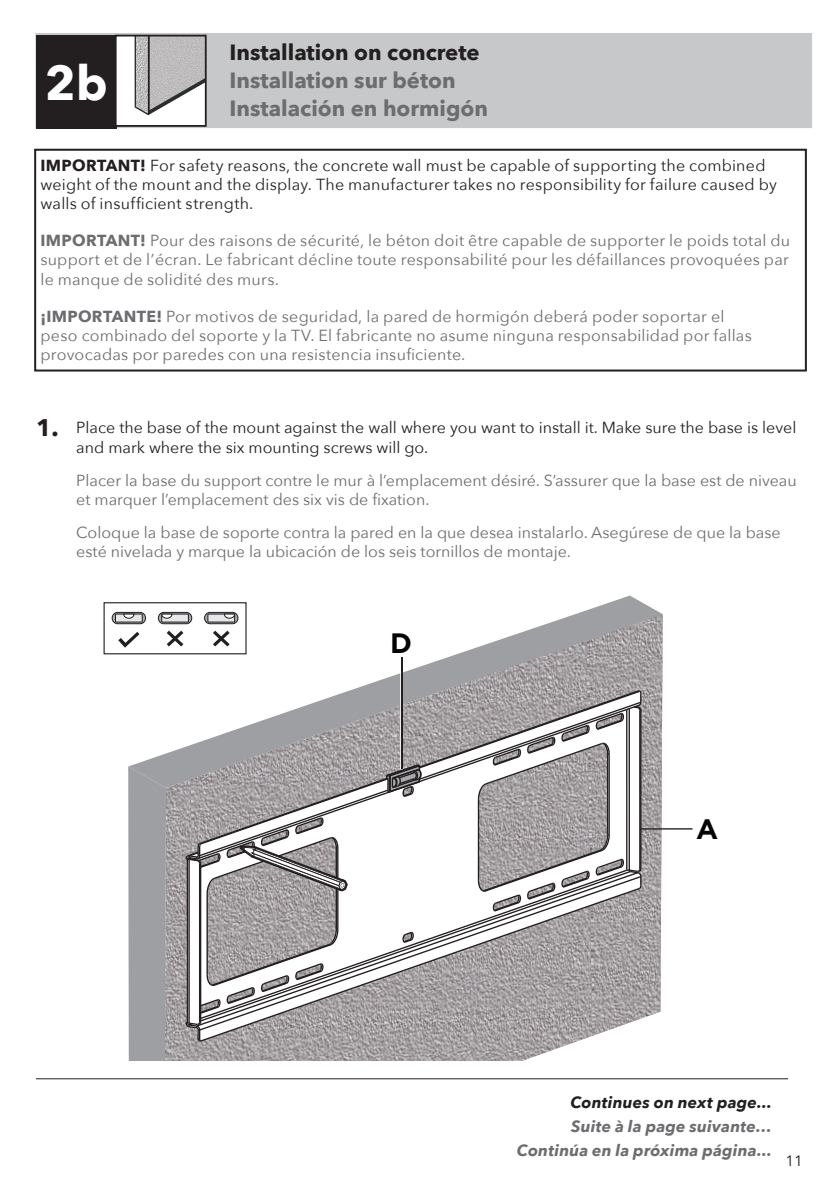
<style>
.page{position:relative;width:840px;height:1191px;background:#fff}
.page>*{position:absolute;margin:0;border:0;box-sizing:border-box;transform-origin:0 0}
.t1{font:700 48px "Avenir Next";color:#fff}
.t2{font:700 28px "Gotham";color:#030303}
.t3{font:700 24px "Avenir Next";color:#231f20}
.t4{font:700 22px/28px "Avenir Next";color:#6c6d70}
.t5{font:700 22px "Avenir Next";color:#231f20}
.t6{font:16px/19.2px "Avenir Next";color:#6c6d70}
.t7{font:16px/19.2px "Avenir Next";letter-spacing:.01em;color:#231f20}
.t8{font:italic 700 16px/24px "Avenir Next";letter-spacing:.01em;color:#6c6d70;text-align:right}
.t9{font:italic 700 16px "Avenir Next";letter-spacing:.015em;color:#231f20}
.t10{font:15px "Avenir Next";color:#231f20}
.s1{font-weight:700}
</style>
<div class="page">
<div style="left:35px;top:33px;width:776px;height:95px;background:#c7c8ca"></div>
<div style="left:36px;top:35px;width:81px;height:93px;background:#231f20"></div>
<div style="left:116px;top:36px;width:90px;height:90px;background:#fff"></div>
<svg style="left:134px;top:38px;width:69px;height:77px"></svg>
<hr style="left:148px;top:36px;width:2px;height:78px;background:#231f20">
<div style="left:115px;top:35px;width:91px;height:92px;border:2px solid #231f20"></div>
<hr style="left:36px;top:1078px;width:751px;height:1px;background:#231f20">
<div style="left:34px;top:149px;width:772px;height:222px;border:2px solid #231f20"></div>
<div style="left:103px;top:602px;width:143px;height:52px;border:1px solid #231f20"></div>
<div style="left:112px;top:612px;width:34px;height:12px;border:1px solid #231f20;border-radius:6px"></div>
<div style="left:115px;top:614px;width:27px;height:8px;background:#e6e7e9"></div>
<div style="left:115px;top:613px;width:27px;height:9px;border:1px solid #231f20"></div>
<svg style="left:123px;top:613px;width:5px;height:6px"></svg>
<svg style="left:118px;top:638px;width:10px;height:9px"></svg>
<svg style="left:128px;top:595px;width:534px;height:171px"></svg>
<div style="left:128px;top:766px;width:36px;height:294px;background:#9d9fa2"></div>
<svg style="left:165px;top:614px;width:497px;height:446px"></svg>
<hr style="left:187px;top:859px;width:1px;height:163px;background:#231f20">
<hr style="left:188px;top:859px;width:2px;height:164px;background:#231f20">
<svg style="left:199px;top:689px;width:441px;height:11px"></svg>
<svg style="left:198px;top:700px;width:444px;height:133px"></svg>
<svg style="left:196px;top:703px;width:442px;height:157px"></svg>
<hr style="left:477px;top:799px;width:2px;height:81px;background:#231f20">
<svg style="left:198px;top:875px;width:444px;height:156px"></svg>
<svg style="left:199px;top:886px;width:441px;height:156px"></svg>
<hr style="left:606px;top:754px;width:2px;height:80px;background:#231f20">
<hr style="left:608px;top:754px;width:1px;height:80px;background:#231f20">
<hr style="left:625px;top:709px;width:2px;height:161px;background:#231f20">
<hr style="left:628px;top:708px;width:1px;height:162px;background:#231f20">
<hr style="left:638px;top:710px;width:2px;height:159px;background:#231f20">
<hr style="left:639px;top:710px;width:2px;height:158px;background:#231f20">
<svg style="left:401px;top:929px;width:13px;height:14px"></svg>
<svg style="left:633px;top:690px;width:9px;height:22px"></svg>
<svg style="left:477px;top:708px;width:147px;height:93px"></svg>
<svg style="left:476px;top:833px;width:166px;height:79px"></svg>
<svg style="left:185px;top:927px;width:154px;height:121px"></svg>
<svg style="left:385px;top:763px;width:37px;height:35px"></svg>
<svg style="left:184px;top:816px;width:163px;height:79px"></svg>
<hr style="left:640px;top:828px;width:52px;height:1px;background:#231f20">
<div style="left:400px;top:656px;width:3px;height:113px;border:2px solid #fff"></div>
<hr style="left:401px;top:657px;width:1px;height:111px;background:#231f20">
<h1 class="t1" style="left:45px;top:41px;width:64px">2b</h1>
<h3 class="t5" style="left:229px;top:33px;width:251px">Installation on concrete</h3>
<h3 class="t4" style="left:229px;top:66px;width:260px">Installation sur béton<br>Instalación en hormigón</h3>
<p class="t7" style="left:40px;top:155px;width:737px"><span class="s1">IMPORTANT!</span> For safety reasons, the concrete wall must be capable of supporting the combined weight of the mount and the display. The manufacturer takes no responsibility for failure caused by walls of insufficient strength.</p>
<p class="t6" style="left:40px;top:230px;width:750px;text-align:justify"><span class="s1">IMPORTANT!</span> Pour des raisons de sécurité, le béton doit être capable de supporter le poids total du support et de l’écran. Le fabricant décline toute responsabilité pour les défaillances provoquées par le manque de solidité des murs.</p>
<p class="t6" style="left:40px;top:306px;width:712px"><span class="s1">¡IMPORTANTE!</span> Por motivos de seguridad, la pared de hormigón deberá poder soportar el peso combinado del soporte y la TV. El fabricante no asume ninguna responsabilidad por fallas provocadas por paredes con una resistencia insuficiente.</p>
<h3 class="t3" style="left:36px;top:407px;width:24px">1.</h3>
<p class="t7" style="left:76px;top:417px;width:721px">Place the base of the mount against the wall where you want to install it. Make sure the base is level and mark where the six mounting screws will go.</p>
<p class="t6" style="left:76px;top:469px;width:721px">Placer la base du support contre le mur à l’emplacement désiré. S’assurer que la base est de niveau et marquer l’emplacement des six vis de fixation.</p>
<p class="t6" style="left:76px;top:522px;width:705px">Coloque la base de soporte contra la pared en la que desea instalarlo. Asegúrese de que la base esté nivelada y marque la ubicación de los seis tornillos de montaje.</p>
<h2 class="t2" style="left:390px;top:627px;width:23px">D</h2>
<h2 class="t2" style="left:695px;top:812px;width:24px">A</h2>
<p class="t9" style="left:570px;top:1088px;width:203px">Continues on next page...</p>
<p class="t8" style="left:516px;top:1114px;width:256px">Suite à la page suivante…<br>Continúa en la próxima página...</p>
<p class="t10" style="left:785px;top:1148px;width:19px">11</p>
</div>
